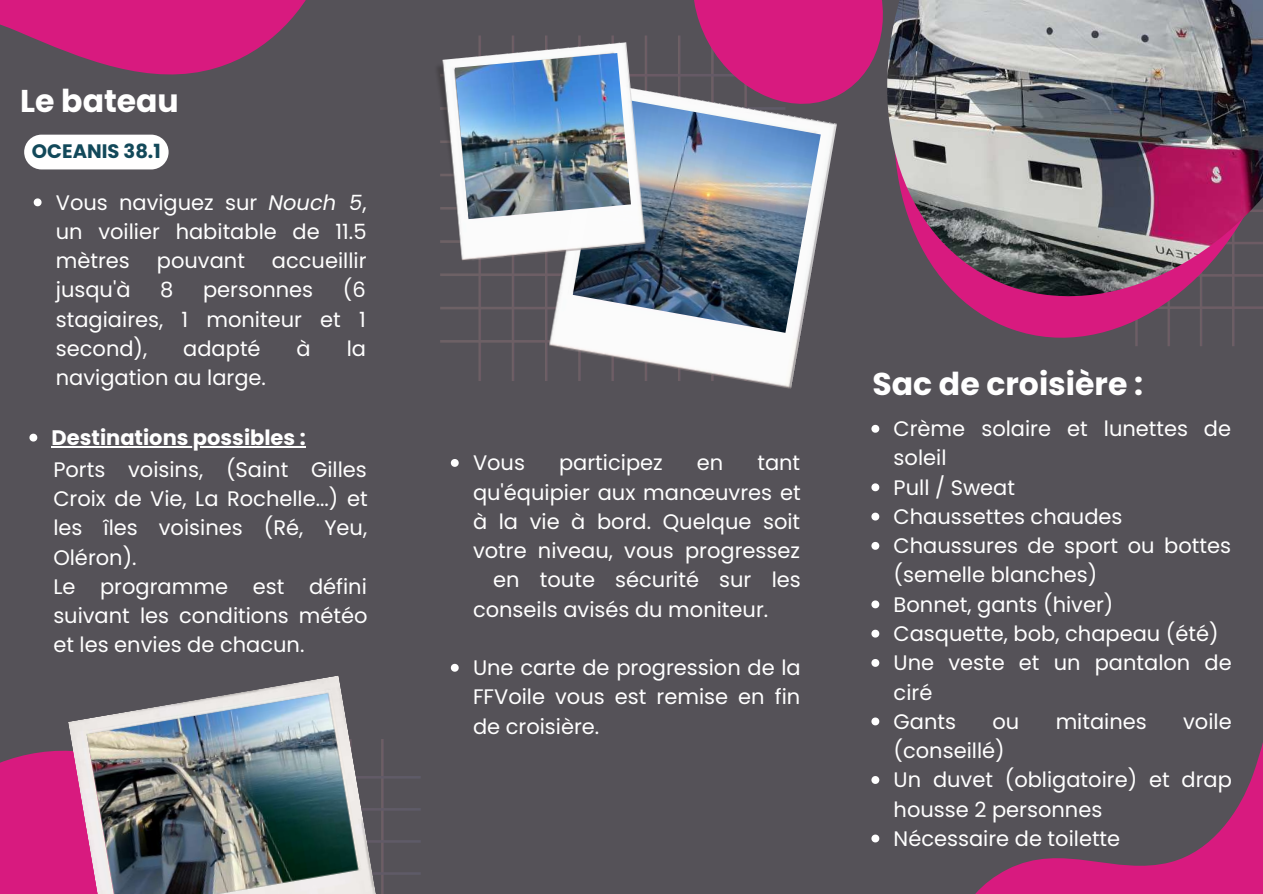
<style>
.page{position:relative;width:1263px;height:894px;background:#fff}
.page>*{position:absolute;margin:0;border:0;box-sizing:border-box;transform-origin:0 0}
.t1{font:700 31.5px "Poppins";color:#fff}
.t2{font:21px/29.2px "Poppins";color:#fff;text-align:justify}
.t3{font:700 21px "Poppins";color:#fff}
.t4{font:700 19.5px "Poppins";color:#12495a}
.s1{font-style:italic}
</style>
<div class="page">
<div style="left:0;top:0;width:1263px;height:893px;background:#555258"></div>
<hr style="left:478px;top:35px;width:3px;height:346px;background:#fff">
<hr style="left:512px;top:35px;width:2px;height:346px;background:#fff">
<hr style="left:545px;top:35px;width:3px;height:346px;background:#fff">
<hr style="left:578px;top:35px;width:3px;height:346px;background:#fff">
<hr style="left:611px;top:35px;width:3px;height:346px;background:#fff">
<hr style="left:645px;top:35px;width:2px;height:346px;background:#fff">
<hr style="left:678px;top:35px;width:3px;height:346px;background:#fff">
<hr style="left:440px;top:340px;width:345px;height:2px;background:#fff">
<hr style="left:440px;top:306px;width:345px;height:3px;background:#fff">
<hr style="left:440px;top:273px;width:345px;height:3px;background:#fff">
<hr style="left:440px;top:74px;width:345px;height:2px;background:#fff">
<hr style="left:88px;top:872px;width:333px;height:2px;background:#fff">
<hr style="left:88px;top:839px;width:333px;height:3px;background:#fff">
<hr style="left:88px;top:807px;width:333px;height:3px;background:#fff">
<hr style="left:88px;top:775px;width:333px;height:3px;background:#fff">
<svg style="left:679px;top:35px;width:584px;height:311px"></svg>
<img style="left:536px;top:80px;width:301px;height:309px">
<div style="left:0;top:750px;width:68px;height:143px;background:#d81a7f"></div>
<svg style="left:873px;top:427px;width:390px;height:466px"></svg>
<svg style="left:0;top:0;width:481px;height:75px"></svg>
<img style="left:573px;top:96px;width:248px;height:237px">
<img style="left:687px;top:0;width:576px;height:306px">
<img style="left:68px;top:676px;width:317px;height:217px">
<img style="left:432px;top:42px;width:214px;height:220px">
<img style="left:455px;top:53px;width:176px;height:166px">
<svg style="left:34px;top:198px;width:8px;height:8px"></svg>
<svg style="left:451px;top:459px;width:8px;height:7px"></svg>
<svg style="left:451px;top:663px;width:8px;height:8px"></svg>
<div style="left:24px;top:135px;width:145px;height:34px;background:#fff"></div>
<svg style="left:29px;top:433px;width:8px;height:8px"></svg>
<hr style="left:52px;top:446px;width:254px;height:1px;background:#fff">
<svg style="left:871px;top:424px;width:8px;height:8px"></svg>
<svg style="left:871px;top:483px;width:8px;height:8px"></svg>
<svg style="left:871px;top:512px;width:8px;height:8px"></svg>
<svg style="left:871px;top:541px;width:8px;height:8px"></svg>
<svg style="left:871px;top:600px;width:8px;height:8px"></svg>
<svg style="left:871px;top:629px;width:8px;height:8px"></svg>
<svg style="left:871px;top:658px;width:8px;height:8px"></svg>
<svg style="left:871px;top:717px;width:8px;height:8px"></svg>
<svg style="left:871px;top:775px;width:8px;height:8px"></svg>
<svg style="left:871px;top:834px;width:8px;height:8px"></svg>
<h1 class="t1" style="left:20px;top:79px;width:160px">Le bateau</h1>
<p class="t4" style="left:32px;top:137px;width:130px">OCEANIS 38.1</p>
<p class="t2" style="left:56px;top:188px;width:312px">Vous naviguez sur <span class="s1">Nouch 5</span>, un voilier habitable de 11.5 mètres</p>
<p class="t2" style="left:157px;top:246px;width:90px">pouvant</p>
<p class="t2" style="left:272px;top:246px;width:96px">accueillir</p>
<p class="t2" style="left:56px;top:275px;width:312px;text-indent:287px">(6 stagiaires, 1 moniteur et 1 second),</p>
<p class="t2" style="left:56px;top:275px;width:76px">jusqu'à</p>
<p class="t2" style="left:160px;top:275px;width:15px">8</p>
<p class="t2" style="left:203px;top:275px;width:112px">personnes</p>
<p class="t2" style="left:183px;top:334px;width:79px">adapté</p>
<p class="t2" style="left:297px;top:334px;width:16px">à</p>
<p class="t2" style="left:347px;top:334px;width:21px">la</p>
<p class="t2" style="left:56px;top:363px;width:212px">navigation au large.</p>
<h1 class="t1" style="left:872px;top:361px;width:272px">Sac de croisière :</h1>
<p class="t3" style="left:52px;top:423px;width:256px">Destinations possibles :</p>
<p class="t2" style="left:894px;top:414px;width:340px;text-align:left">Crème solaire et lunettes de soleil<br>Pull / Sweat<br>Chaussettes chaudes<br>Chaussures de sport ou bottes (semelle blanches)<br>Bonnet, gants (hiver)<br>Casquette, bob, chapeau (été)<br>Une veste et un pantalon de ciré<br>Gants</p>
<p class="t2" style="left:473px;top:448px;width:53px">Vous</p>
<p class="t2" style="left:559px;top:448px;width:105px">participez</p>
<p class="t2" style="left:697px;top:448px;width:28px">en</p>
<p class="t2" style="left:757px;top:448px;width:44px">tant</p>
<p class="t2" style="left:473px;top:477px;width:329px">qu'équipier aux manœuvres et</p>
<p class="t2" style="left:473px;top:506px;width:329px">à la vie à bord. Quelque soit</p>
<p class="t2" style="left:473px;top:536px;width:328px">votre niveau, vous progressez</p>
<p class="t2" style="left:493px;top:565px;width:309px">en toute sécurité sur les</p>
<p class="t2" style="left:473px;top:594px;width:297px">conseils avisés du moniteur.</p>
<p class="t2" style="left:53px;top:454px;width:316px;text-align:left">Ports voisins, (Saint Gilles<br>Croix de Vie, La Rochelle...) et les îles voisines (Ré, Yeu,<br>Oléron).<br>Le programme est défini suivant les conditions météo et les envies de chacun.</p>
<p class="t2" style="left:473px;top:653px;width:329px">Une carte de progression de la FFVoile vous est remise en fin de croisière.</p>
<p class="t2" style="left:992px;top:706px;width:28px">ou</p>
<p class="t2" style="left:1056px;top:706px;width:93px">mitaines</p>
<p class="t2" style="left:1183px;top:706px;width:50px">voile</p>
<p class="t2" style="left:894px;top:735px;width:340px;text-align:left">(conseillé)<br>Un duvet (obligatoire) et drap housse 2 personnes<br>Nécessaire de toilette</p>
</div>
